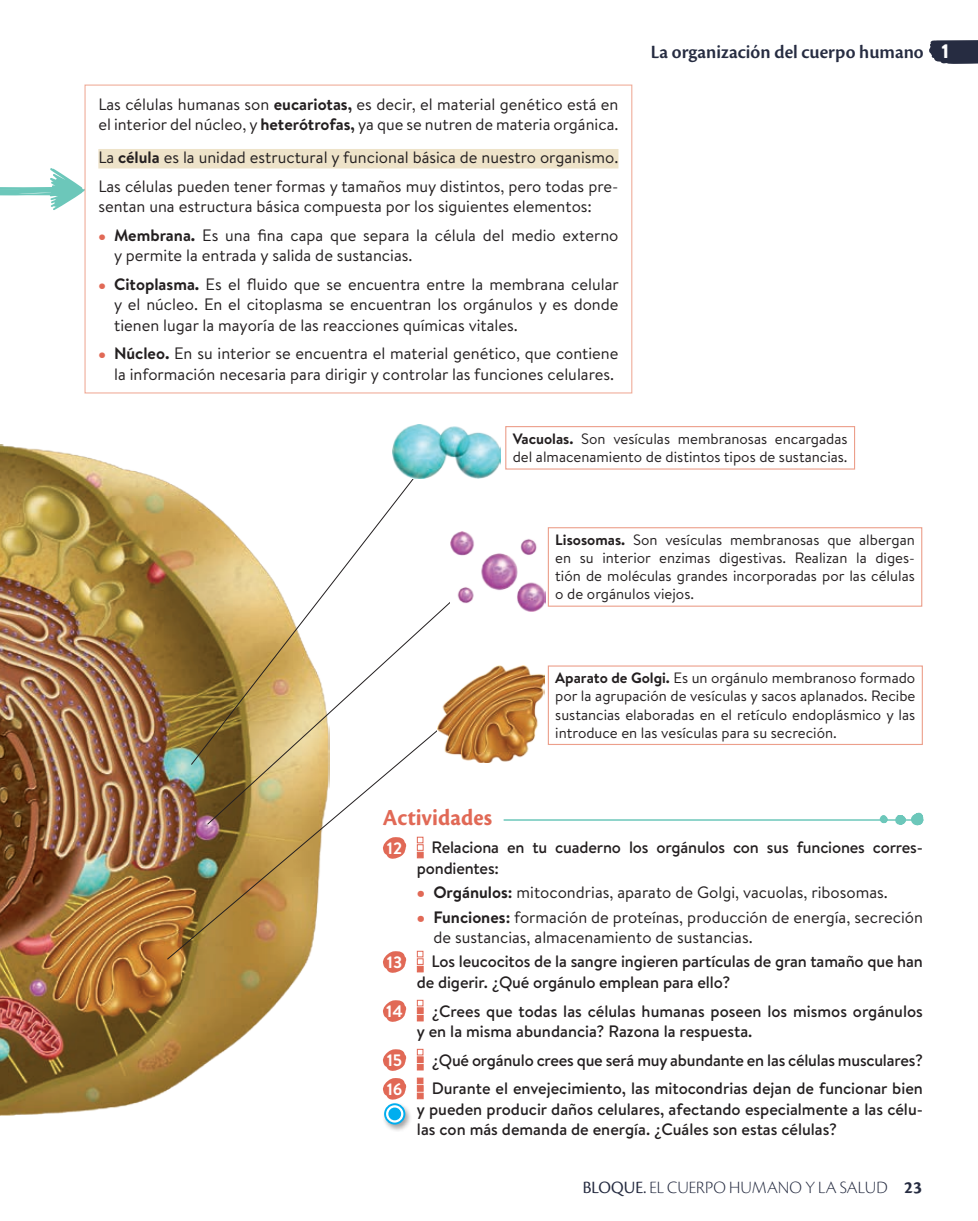
<style>
.page{position:relative;width:978px;height:1221px;background:#fff}
.page>*{position:absolute;margin:0;border:0;box-sizing:border-box;transform-origin:0 0}
.t1{font:700 24px "Cronos Pro";letter-spacing:.005em;color:#e16956;scale:.95 1}
.t2{font:19.5px "Cronos Pro Semibold Subh";color:#262c41}
.t3{font:18px "Cronos Pro Lt Disp";color:#262c41}
._01_TEXTO_GENERAL_11{font:16.5px/20.2px "Brandon Text";color:#231f20}
._02_TEXTO_ACTIVIDADE{font:500 16.5px/20.2px "Brandon Text";letter-spacing:-.01em;color:#231f20}
._02_TEXTO_ACTIVIDADE-2{font:16.5px/20.2px "Brandon Text";color:#231f20}
._01_SUBRAYADO{font:16.5px "Brandon Text";color:#231f20}
.t4{font:700 16.5px "Brandon Text";color:#fff}
._01_TEXTO_AMPLIACION{font:15px/18px "Brandon Text";color:#231f20;text-align:justify}
.s1{font-weight:700}
.s2{color:#e16956}
.s3{font-family:"Brandon Text";font-weight:900;color:#fff}
.s4{font-family:"Brandon Text";font-weight:900;font-size:15.6px;color:#fff}
.s5{font-family:"Cronos Pro Disp"}
.s6{font-family:"Cronos Pro";font-weight:700}
</style>
<div class="page">
<svg style="left:929px;top:40px;width:49px;height:24px"></svg>
<img style="left:0;top:444px;width:309px;height:671px">
<div style="left:505px;top:426px;width:350px;height:43px;border:1px solid #ec9f8b"></div>
<div style="left:548px;top:527px;width:374px;height:79px;border:1px solid #ec9f8b"></div>
<div style="left:548px;top:665px;width:375px;height:80px;border:1px solid #ec9f8b"></div>
<svg style="left:0;top:168px;width:84px;height:42px"></svg>
<img style="left:167px;top:703px;width:257px;height:256px">
<svg style="left:207px;top:602px;width:243px;height:222px"></svg>
<svg style="left:191px;top:473px;width:226px;height:291px"></svg>
<svg style="left:84px;top:84px;width:549px;height:310px"></svg>
<img style="left:392px;top:424px;width:108px;height:54px">
<img style="left:450px;top:531px;width:96px;height:80px">
<img style="left:437px;top:665px;width:107px;height:97px">
<hr style="left:504px;top:819px;width:419px;height:1px;background:#6cc7ba">
<svg style="left:894px;top:812px;width:30px;height:14px"></svg>
<svg style="left:879px;top:815px;width:9px;height:9px"></svg>
<svg style="left:383px;top:836px;width:23px;height:23px"></svg>
<div style="left:417px;top:851px;width:7px;height:7px;background:#e16956;border:1px solid #e16956"></div>
<svg style="left:417px;top:844px;width:7px;height:6px"></svg>
<svg style="left:417px;top:836px;width:6px;height:7px"></svg>
<svg style="left:383px;top:950px;width:23px;height:23px"></svg>
<div style="left:417px;top:965px;width:7px;height:7px;background:#e16956;border:1px solid #e16956"></div>
<svg style="left:417px;top:958px;width:7px;height:6px"></svg>
<svg style="left:417px;top:950px;width:6px;height:7px"></svg>
<svg style="left:383px;top:1000px;width:23px;height:22px"></svg>
<div style="left:417px;top:1014px;width:7px;height:7px;background:#e16956;border:1px solid #e16956"></div>
<svg style="left:417px;top:1007px;width:7px;height:6px"></svg>
<svg style="left:417px;top:999px;width:6px;height:7px"></svg>
<div style="left:417px;top:1063px;width:7px;height:7px;background:#e16956;border:1px solid #e16956"></div>
<svg style="left:417px;top:1056px;width:7px;height:6px"></svg>
<svg style="left:417px;top:1048px;width:6px;height:7px"></svg>
<svg style="left:383px;top:1049px;width:23px;height:51px"></svg>
<div style="left:417px;top:1092px;width:7px;height:7px;background:#e16956;border:1px solid #e16956"></div>
<div style="left:417px;top:1085px;width:7px;height:6px;background:#e16956;border:1px solid #e16956"></div>
<div style="left:417px;top:1077px;width:6px;height:7px;background:#e16956;border:1px solid #e16956"></div>
<div style="left:381px;top:1101px;width:31px;height:30px;background:#231f20;opacity:.4"></div>
<svg style="left:385px;top:1104px;width:19px;height:19px"></svg>
<div style="left:384px;top:1103px;width:21px;height:21px;border:2px solid #00aeef;border-radius:50%"></div>
<div style="left:389px;top:1108px;width:11px;height:11px;background:#00aeef;border-radius:50%"></div>
<div style="left:388px;top:1107px;width:13px;height:13px;border:2px solid #00aeef;border-radius:50%"></div>
<p class="_01_TEXTO_GENERAL_11" style="left:98px;top:94px;width:522px">Las células humanas son <span class="s1">eucariotas,</span> es decir, el material genético está en el interior del núcleo, y <span class="s1">heterótrofas,</span> ya que se nutren de materia orgánica.</p>
<p class="_01_SUBRAYADO" style="left:98px;top:146px;width:522px">La <span class="s1">célula</span> es la unidad estructural y funcional básica de nuestro organismo.</p>
<p class="_01_TEXTO_GENERAL_11" style="left:98px;top:176px;width:522px">Las células pueden tener formas y tamaños muy distintos, pero todas pre&shy;sentan una estructura básica compuesta por los siguientes elementos:</p>
<p class="_01_TEXTO_GENERAL_11" style="left:114px;top:225px;width:506px;text-indent:-16px"><span class="s2">•</span> <span class="s1">Membrana.</span> Es una fina capa que separa la célula del medio externo y permite la entrada y salida de sustancias.</p>
<p class="_01_TEXTO_GENERAL_11" style="left:114px;top:274px;width:506px;text-align:justify;text-indent:-16px"><span class="s2">•</span> <span class="s1">Citoplasma.</span> Es el fluido que se encuentra entre la membrana celular y el núcleo. En el citoplasma se encuentran los orgánulos y es donde tienen lugar la mayoría de las reacciones químicas vitales.</p>
<p class="_01_TEXTO_GENERAL_11" style="left:98px;top:343px;width:522px;text-align:right"><span class="s2">•</span> <span class="s1">Núcleo.</span> En su interior se encuentra el material genético, que contiene la información necesaria para dirigir y controlar las funciones celulares.</p>
<p class="t2" style="left:651px;top:40px;width:310px">La organización del cuerpo humano <span class="s3">1</span><span class="s4">3</span></p>
<p class="_01_TEXTO_AMPLIACION" style="left:513px;top:429px;width:336px"><span class="s1">Vacuolas.</span> Son vesículas membranosas encargadas del almacenamiento de distintos tipos de sustancias.</p>
<p class="_01_TEXTO_AMPLIACION" style="left:555px;top:530px;width:361px"><span class="s1">Lisosomas.</span> Son vesículas membranosas que albergan en su interior enzimas digestivas. Realizan la diges&shy;tión de moléculas grandes incorporadas por las células o de orgánulos viejos.</p>
<p class="_01_TEXTO_AMPLIACION" style="left:555px;top:668px;width:362px"><span class="s1">Aparato de Golgi.</span> Es un orgánulo membranoso formado por la agrupación de vesículas y sacos aplanados. Recibe sustancias elaboradas en el retículo endoplásmico y las introduce en las vesículas para su secreción.</p>
<p class="t1" style="left:383px;top:803px;width:117px">Actividades</p>
<p class="t4" style="left:387px;top:836px;width:17px">12</p>
<p class="_02_TEXTO_ACTIVIDADE" style="left:417px;top:837px;width:507px;text-indent:15px">Relaciona en tu cuaderno los orgánulos con sus funciones corres&shy;pondientes:</p>
<p class="_02_TEXTO_ACTIVIDADE-2" style="left:417px;top:881px;width:472px"><span class="s2">•</span> <span class="s1">Orgánulos:</span> mitocondrias, aparato de Golgi, vacuolas, ribosomas.</p>
<p class="_02_TEXTO_ACTIVIDADE-2" style="left:433px;top:906px;width:491px;text-indent:-16px"><span class="s2">•</span> <span class="s1">Funciones:</span> formación de proteínas, producción de energía, secreción de sustancias, almacenamiento de sustancias.</p>
<p class="t4" style="left:387px;top:950px;width:17px">13</p>
<p class="_02_TEXTO_ACTIVIDADE" style="left:417px;top:951px;width:507px;text-indent:15px">Los leucocitos de la sangre ingieren partículas de gran tamaño que han de digerir. ¿Qué orgánulo emplean para ello?</p>
<p class="t4" style="left:386px;top:999px;width:18px">14</p>
<p class="_02_TEXTO_ACTIVIDADE" style="left:417px;top:1000px;width:507px;text-indent:15px">¿Crees que todas las células humanas poseen los mismos orgánulos y en la misma abundancia? Razona la respuesta.</p>
<p class="t4" style="left:387px;top:1048px;width:17px">15</p>
<p class="_02_TEXTO_ACTIVIDADE" style="left:432px;top:1049px;width:493px">¿Qué orgánulo crees que será muy abundante en las células musculares?</p>
<p class="t4" style="left:387px;top:1077px;width:17px">16</p>
<p class="_02_TEXTO_ACTIVIDADE" style="left:417px;top:1078px;width:508px;text-align:justify;text-indent:15px">Durante el envejecimiento, las mitocondrias dejan de funcionar bien y pueden producir daños celulares, afectando especialmente a las célu&shy;las con más demanda de energía. ¿Cuáles son estas células?</p>
<p class="t3" style="left:583px;top:1176px;width:341px"><span class="s5">BLOQUE.</span> EL CUERPO HUMANO Y LA SALUD <span class="s6">23</span></p>
</div>
